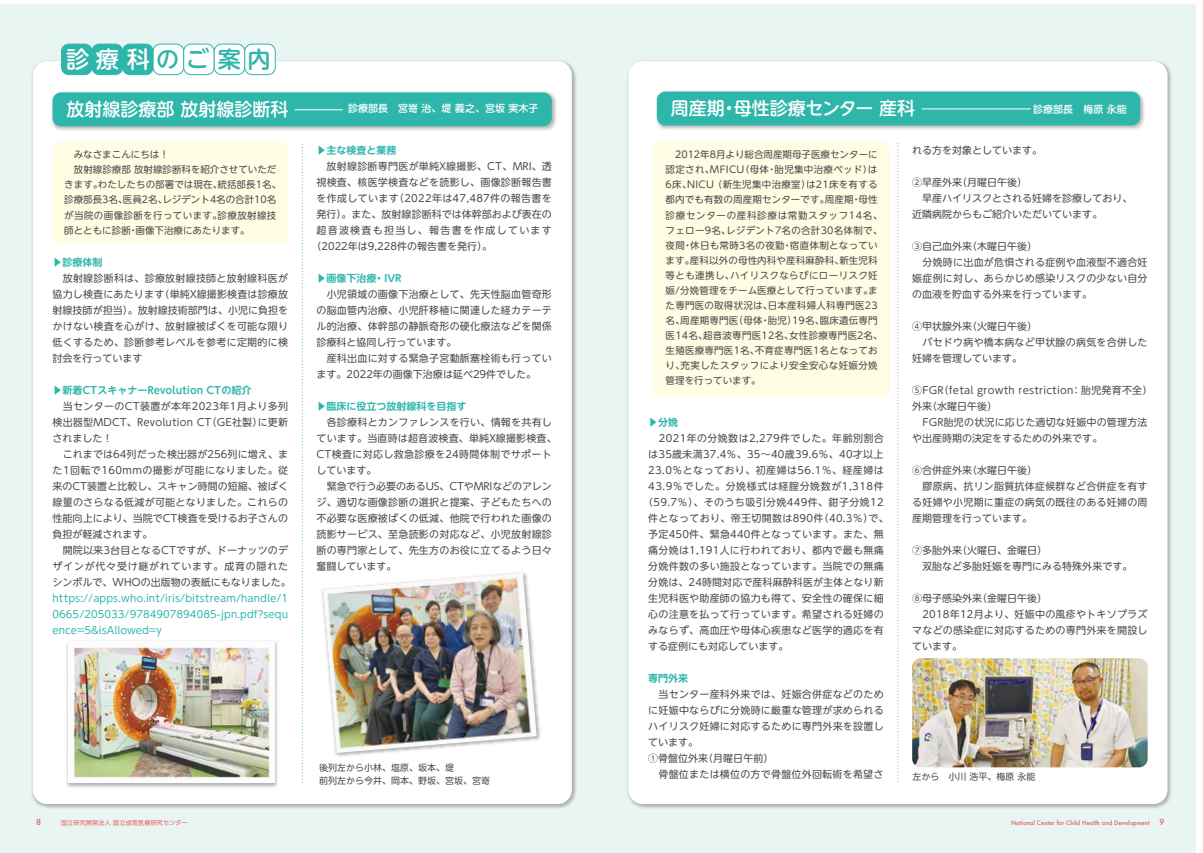
<style>
.page{position:relative;width:1203px;height:853px;background:#fff}
.page>*{position:absolute;margin:0;border:0;box-sizing:border-box;transform-origin:0 0}
.t1{font:500 23.1px "UD Shin M Go Pro";letter-spacing:.28em;color:#2eb6aa}
.t2{font:500 18px "UD Shin M Go Pro";color:#fff}
.t3{font:10px/16px "UD Shin M Go Pro";letter-spacing:.025em;color:#4c4948}
.t4{font:10px/16px "UD Shin M Go Pro";color:#4c4948}
.t5{font:10px/16px "UD Shin M Go Pro";letter-spacing:.01em;color:#2eb6aa;text-align:justify}
.t6{font:700 10px "UD Shin M Go Pro De";color:#2eb6aa}
.t7{font:500 10px "UD Shin M Go Pro";color:#fff}
.t8{font:10px "UD Shin M Go Pro";letter-spacing:.055em;color:#4c4948}
.t9{font:10px "UD Shin M Go Pro";letter-spacing:.125em;color:#4c4948}
.t10{font:9.5px/15px "UD Shin M Go Pro";letter-spacing:.02em;color:#4c4948}
.t11{font:9.5px "UD Shin M Go Pro";color:#4c4948}
.t12{font:9.5px "UD Shin M Go Pro";letter-spacing:.04em;color:#4c4948}
.t13{font:9px/13px "UD Shin M Go Pro";color:#4c4948}
.t14{font:500 8px "Futura";color:#e36062}
.t15{font:500 6px "Futura";color:#e36062}
.t16{font:6px "UD Shin Go Pro";letter-spacing:.04em;color:#e36062}
.s1{color:#fff}
.s2{font-size:8px}
</style>
<div class="page">
<div style="left:0;top:4px;width:1195px;height:849px;background:#e9f5f3"></div>
<img style="left:32px;top:58px;width:545px;height:750px">
<div style="left:33px;top:61px;width:538px;height:743px;background:#fff;border-radius:14px"></div>
<div style="left:628px;top:61px;width:539px;height:743px;background:#fff;border-radius:14px"></div>
<div style="left:652px;top:141px;width:237px;height:257px;background:#fffde4;border-radius:9px"></div>
<svg style="left:897px;top:146px;width:1px;height:636px"></svg>
<img style="left:66px;top:640px;width:212px;height:148px">
<img style="left:69px;top:641px;width:205px;height:141px">
<img style="left:321px;top:572px;width:220px;height:185px">
<img style="left:323px;top:573px;width:213px;height:180px">
<div style="left:53px;top:142px;width:235px;height:102px;background:#fffde4;border-radius:9px"></div>
<svg style="left:302px;top:144px;width:1px;height:639px"></svg>
<div style="left:61px;top:44px;width:31px;height:31px;background:#2eb6aa;border-radius:7px"></div>
<div style="left:61px;top:44px;width:31px;height:31px;border:1px solid #2eb6aa;border-radius:7px"></div>
<div style="left:92px;top:44px;width:31px;height:31px;background:#2eb6aa;border-radius:7px"></div>
<div style="left:92px;top:44px;width:31px;height:31px;border:1px solid #2eb6aa;border-radius:7px"></div>
<div style="left:123px;top:44px;width:30px;height:31px;background:#2eb6aa;border-radius:7px"></div>
<div style="left:122px;top:44px;width:31px;height:31px;border:1px solid #2eb6aa;border-radius:7px"></div>
<div style="left:153px;top:44px;width:31px;height:31px;background:#fff;border-radius:7px"></div>
<div style="left:153px;top:44px;width:31px;height:31px;border:1px solid #2eb6aa;border-radius:7px"></div>
<div style="left:184px;top:44px;width:30px;height:31px;background:#fff;border-radius:7px"></div>
<div style="left:183px;top:44px;width:31px;height:31px;border:1px solid #2eb6aa;border-radius:7px"></div>
<div style="left:214px;top:44px;width:31px;height:31px;background:#fff;border-radius:7px"></div>
<div style="left:214px;top:44px;width:31px;height:31px;border:1px solid #2eb6aa;border-radius:7px"></div>
<div style="left:245px;top:44px;width:30px;height:31px;background:#fff;border-radius:7px"></div>
<div style="left:244px;top:44px;width:31px;height:31px;border:1px solid #2eb6aa;border-radius:7px"></div>
<img style="left:51px;top:91px;width:506px;height:40px">
<div style="left:53px;top:92px;width:498px;height:34px;background:#2eb6aa;border-radius:9px"></div>
<hr style="left:294px;top:110px;width:48px;height:1px;background:#fff">
<img style="left:656px;top:90px;width:489px;height:40px">
<div style="left:656px;top:92px;width:483px;height:33px;background:#2eb6aa;border-radius:9px"></div>
<hr style="left:921px;top:109px;width:109px;height:1px;background:#fff">
<img style="left:912px;top:658px;width:235px;height:109px">
<h1 class="t1" style="left:66px;top:41px;width:206px"><span class="s1">診療科</span>のご案内</h1>
<h2 class="t2" style="left:66px;top:95px;width:241px">放射線診療部 放射線診断科　</h2>
<p class="t7" style="left:348px;top:100px;width:191px">診療部長　宮嵜 治、堤 義之、宮坂 実木子</p>
<p class="t11" style="left:64px;top:147px;width:106px">　みなさまこんにちは！</p>
<p class="t11" style="left:74px;top:162px;width:204px">放射線診療部 放射線診断科を紹介させていただ</p>
<p class="t10" style="left:64px;top:177px;width:218px">きます。わたしたちの部署では現在、統括部長1名、</p>
<p class="t11" style="left:64px;top:192px;width:213px">診療部長3名、医員2名、レジデント4名の合計10名</p>
<p class="t12" style="left:64px;top:207px;width:213px">が当院の画像診断を行っています。診療放射線技</p>
<p class="t11" style="left:64px;top:222px;width:187px">師とともに診断・画像下治療にあたります。</p>
<p class="t6" style="left:53px;top:254px;width:51px">▶診療体制</p>
<p class="t3" style="left:53px;top:270px;width:237px;text-align:justify">　放射線診断科は、診療放射線技師と放射線科医が協力し検査にあたります（単純X線撮影検査は診療放射線技師が担当）。放射線技術部門は、小児に負担をかけない検査を心がけ、放射線被ばくを可能な限り低くするため、診断参考レベルを参考に定期的に検討会を行っています</p>
<p class="t6" style="left:53px;top:382px;width:200px">▶新着CTスキャナーRevolution CTの紹介</p>
<p class="t3" style="left:53px;top:398px;width:240px">　当センターのCT装置が本年2023年1月より多列検出器型MDCT、Revolution CT（GE社製）に更新されました！<br>　これまでは64列だった検出器が256列に増え、また1回転で160mmの撮影が可能になりました。従来のCT装置と比較し、スキャン時間の短縮、被ばく線量のさらなる低減が可能となりました。これらの性能向上により、当院でCT検査を受けるお子さんの負担が軽減されます。<br>　開院以来3台目となるCTですが、ドーナッツのデザインが代々受け継がれています。成育の隠れたシンボルで、WHOの出版物の表紙にもなりました。</p>
<p class="t5" style="left:53px;top:590px;width:237px">https://apps.who.int/iris/bitstream/handle/1<br>0665/205033/9784907894085-jpn.pdf?sequ ence=5&amp;isAllowed=y</p>
<p class="t6" style="left:316px;top:142px;width:81px">▶主な検査と業務</p>
<p class="t3" style="left:326px;top:158px;width:227px">放射線診断専門医が単純X線撮影、CT、MRI、透</p>
<p class="t3" style="left:316px;top:174px;width:237px">視検査、核医学検査などを読影し、画像診断報告書</p>
<p class="t3" style="left:316px;top:190px;width:237px">を作成しています（2022年は47,487件の報告書を</p>
<p class="t4" style="left:316px;top:206px;width:237px">発行）。また、放射線診断科では体幹部および表在の</p>
<p class="t9" style="left:316px;top:222px;width:237px">超音波検査も担当し、報告書を作成しています</p>
<p class="t4" style="left:311px;top:238px;width:182px">（2022年は9,228件の報告書を発行）。</p>
<p class="t6" style="left:316px;top:270px;width:86px">▶画像下治療・IVR</p>
<p class="t3" style="left:316px;top:286px;width:237px">　小児領域の画像下治療として、先天性脳血管奇形の脳血管内治療、小児肝移植に関連した経カテーテル的治療、体幹部の静脈奇形の硬化療法などを関係診療科と協同し行っています。<br>　産科出血に対する緊急子宮動脈塞栓術も行っています。2022年の画像下治療は延べ29件でした。</p>
<p class="t6" style="left:316px;top:398px;width:151px">▶臨床に役立つ放射線科を目指す</p>
<p class="t3" style="left:316px;top:414px;width:242px">　各診療科とカンファレンスを行い、情報を共有しています。当直時は超音波検査、単純X線撮影検査、<br>CT検査に対応し救急診療を24時間体制でサポートしています。</p>
<p class="t3" style="left:316px;top:478px;width:237px;text-align:justify;text-indent:10px">緊急で行う必要のあるUS、CTやMRIなどのアレンジ、適切な画像診断の選択と提案、子どもたちへの不必要な医療被ばくの低減、他院で行われた画像の読影サービス、至急読影の対応など、小児放射線診断の専門家として、先生方のお役に立てるよう日々奮闘しています。</p>
<p class="t13" style="left:319px;top:760px;width:172px">後列左から小林、塩原、坂本、堤<br>前列左から今井、岡本、野坂、宮坂、宮嵜</p>
<h2 class="t2" style="left:670px;top:94px;width:246px">周産期・母性診療センター 産科</h2>
<p class="t7" style="left:1032px;top:101px;width:95px">診療部長　梅原 永能</p>
<p class="t10" style="left:665px;top:147px;width:218px">　2012年8月より総合周産期母子医療センターに認定され、MFICU（母体・胎児集中治療ベッド）は<br>6床、NICU （新生児集中治療室）は21床を有する都内でも有数の周産期センターです。周産期・母性診療センターの産科診療は常勤スタッフ14名、フェロー9名、レジデント7名の合計30名体制で、夜間・休日も常時3名の夜勤・宿直体制となっています。産科以外の母性内科や産科麻酔科、新生児科等とも連携し、ハイリスクならびにローリスク妊娠/分娩管理をチーム医療として行っています。また専門医の取得状況は、日本産科婦人科専門医23名、周産期専門医（母体・胎児）19名、臨床遺伝専門医14名、超音波専門医12名、女性診療専門医2名、生殖医療専門医1名、不育症専門医1名となっており、充実したスタッフにより安全安心な妊娠分娩管理を行っています。</p>
<p class="t6" style="left:648px;top:414px;width:31px">▶分娩</p>
<p class="t3" style="left:648px;top:430px;width:237px">　2021年の分娩数は2,279件でした。年齢別割合</p>
<p class="t3" style="left:648px;top:446px;width:236px">は35歳未満37.4％、35～40歳39.6％、40才以上</p>
<p class="t3" style="left:648px;top:462px;width:237px">23.0％となっており、初産婦は56.1％、経産婦は</p>
<p class="t8" style="left:648px;top:478px;width:237px">43.9％でした。分娩様式は経腟分娩数が1,318件</p>
<p class="t3" style="left:643px;top:494px;width:242px">（59.7％）、そのうち吸引分娩449件、鉗子分娩12</p>
<p class="t3" style="left:648px;top:510px;width:242px">件となっており、帝王切開数は890件（40.3％）で、</p>
<p class="t3" style="left:648px;top:526px;width:237px">予定450件、緊急440件となっています。また、無</p>
<p class="t3" style="left:648px;top:542px;width:237px">痛分娩は1,191人に行われており、都内で最も無痛</p>
<p class="t3" style="left:648px;top:558px;width:237px">分娩件数の多い施設となっています。当院での無痛</p>
<p class="t3" style="left:648px;top:574px;width:237px">分娩は、24時間対応で産科麻酔科医が主体となり新</p>
<p class="t3" style="left:648px;top:590px;width:237px">生児科医や助産師の協力も得て、安全性の確保に細</p>
<p class="t3" style="left:648px;top:606px;width:237px">心の注意を払って行っています。希望される妊婦の</p>
<p class="t3" style="left:648px;top:622px;width:237px">みならず、高血圧や母体心疾患など医学的適応を有</p>
<p class="t4" style="left:648px;top:638px;width:141px">する症例にも対応しています。</p>
<p class="t6" style="left:648px;top:670px;width:41px">専門外来</p>
<p class="t3" style="left:648px;top:686px;width:237px">　当センター産科外来では、妊娠合併症などのために妊娠中ならびに分娩時に厳重な管理が求められるハイリスク妊婦に対応するために専門外来を設置しています。<br>①骨盤位外来（月曜日午前）<br>　骨盤位または横位の方で骨盤位外回転術を希望さ</p>
<p class="t4" style="left:911px;top:142px;width:131px">れる方を対象としています。</p>
<p class="t4" style="left:911px;top:174px;width:221px">②早産外来（月曜日午後）<br>　早産ハイリスクとされる妊婦を診療しており、近隣病院からもご紹介いただいています。</p>
<p class="t3" style="left:911px;top:238px;width:237px">③自己血外来（木曜日午後）<br>　分娩時に出血が危惧される症例や血液型不適合妊娠症例に対し、あらかじめ感染リスクの少ない自分の血液を貯血する外来を行っています。</p>
<p class="t3" style="left:911px;top:318px;width:237px">④甲状腺外来（火曜日午後）<br>　バセドウ病や橋本病など甲状腺の病気を合併した妊婦を管理しています。</p>
<p class="t3" style="left:911px;top:382px;width:242px">⑤FGR（fetal growth restriction：胎児発育不全）外来（水曜日午後）<br>　FGR胎児の状況に応じた適切な妊娠中の管理方法や出産時期の決定をするための外来です。</p>
<p class="t3" style="left:911px;top:462px;width:237px">⑥合併症外来（水曜日午後）<br>　膠原病、抗リン脂質抗体症候群など合併症を有する妊婦や小児期に重症の病気の既往のある妊婦の周産期管理を行っています。</p>
<p class="t4" style="left:911px;top:542px;width:221px">⑦多胎外来（火曜日、金曜日）<br>　双胎など多胎妊娠を専門にみる特殊外来です。</p>
<p class="t3" style="left:911px;top:590px;width:237px">⑧母子感染外来（金曜日午後）<br>　2018年12月より、妊娠中の風疹やトキソプラズマなどの感染症に対応するための専門外来を開設しています。</p>
<p class="t13" style="left:912px;top:769px;width:124px">左から　小川 浩平、梅原 永能</p>
<p class="t14" style="left:36px;top:817px;width:6px">8</p>
<p class="t16" style="left:61px;top:818px;width:128px">国立研究開発法人 国立成育医療研究センター</p>
<p class="t15" style="left:1010px;top:819px;width:155px">National Center for Child Health and Development <span class="s2">9</span></p>
</div>
